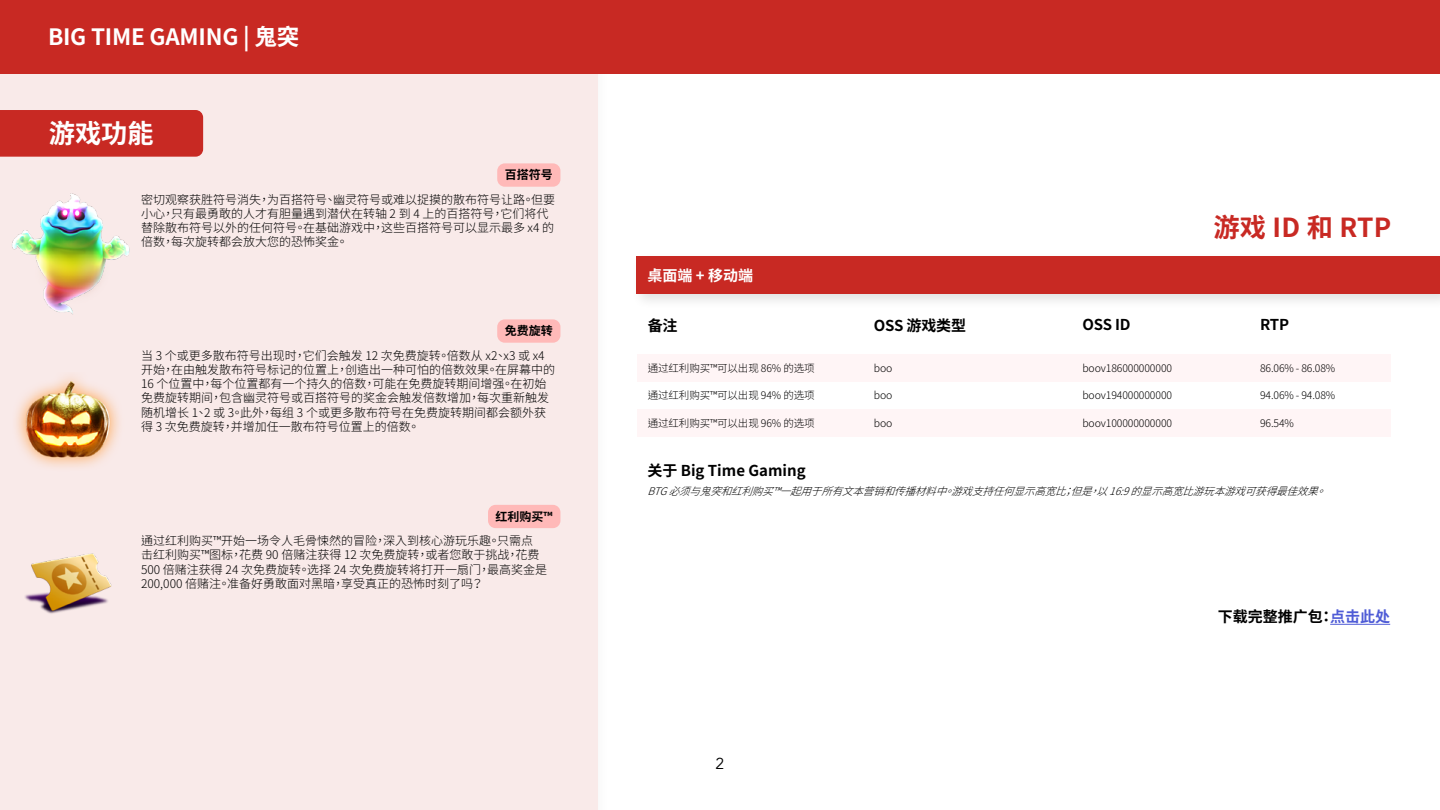
<style>
.page{position:relative;width:1440px;height:810px;background:#fff}
.page>*{position:absolute;margin:0;border:0;box-sizing:border-box;transform-origin:0 0}
.t1{font:700 26.25px "Noto Sans CJ Ktc";letter-spacing:.01em;color:#c82923}
.t2{font:700 26.25px "Noto Sans CJ Ktc";color:#fff}
.t3{font:700 22.5px "Noto Sans CJ Ktc";letter-spacing:-.01em;color:#fff}
.t4{font:15.75px "Avenir";color:#000}
.t5{font:700 15px "Noto Sans CJ Ktc";color:#000}
.t6{font:700 15px "Noto Sans CJ Ktc";color:#fff}
.t7{font:300 12px/14.2px "Noto Sans CJ Ktc";color:#000}
.t8{font:700 12px "Noto Sans CJ Ktc";color:#000}
.t9{font:300 10.5px "Noto Sans CJ Ktc";letter-spacing:-.01em;color:#000}
.t10{font:italic 300 10.5px "Noto Sans CJ Ktc";color:#000}
.s1{color:#4f5cd6}
</style>
<div class="page">
<div style="left:0;top:0;width:598px;height:810px;background:#f9eae9"></div>
<div style="left:637px;top:354px;width:753px;height:28px;background:#fff5f6"></div>
<div style="left:637px;top:410px;width:753px;height:27px;background:#fff5f6"></div>
<img style="left:12px;top:193px;width:118px;height:122px">
<img style="left:16px;top:376px;width:103px;height:91px">
<img style="left:25px;top:553px;width:87px;height:61px">
<div style="left:0;top:0;width:1440px;height:74px;background:#c82923"></div>
<div style="left:0;top:110px;width:203px;height:47px;background:#c82923"></div>
<div style="left:631px;top:251px;width:809px;height:58px;background:#000;opacity:.12"></div>
<div style="left:636px;top:256px;width:804px;height:38px;background:#c82923"></div>
<div style="left:497px;top:163px;width:63px;height:24px;background:#ffb9b8;border-radius:8px"></div>
<div style="left:497px;top:319px;width:63px;height:24px;background:#ffb9b8;border-radius:8px"></div>
<div style="left:488px;top:505px;width:72px;height:23px;background:#ffb9b8;border-radius:8px"></div>
<hr style="left:1330px;top:624px;width:60px;height:1px;background:#4f5cd6">
<h2 class="t3" style="left:48px;top:24px;width:253px">BIG TIME GAMING | 鬼突</h2>
<h1 class="t2" style="left:49px;top:119px;width:106px">游戏功能</h1>
<p class="t8" style="left:505px;top:168px;width:49px">百搭符号</p>
<p class="t7" style="left:141px;top:192px;width:415px">密切观察获胜符号消失，为百搭符号、幽灵符号或难以捉摸的散布符号让路。但要小心，只有最勇敢的人才有胆量遇到潜伏在转轴 2 到 4 上的百搭符号，它们将代替除散布符号以外的任何符号。在基础游戏中，这些百搭符号可以显示最多 x4 的倍数，每次旋转都会放大您的恐怖奖金。</p>
<p class="t8" style="left:505px;top:324px;width:49px">免费旋转</p>
<p class="t7" style="left:141px;top:348px;width:415px">当 3 个或更多散布符号出现时，它们会触发 12 次免费旋转。倍数从 x2、x3 或 x4开始，在由触发散布符号标记的位置上，创造出一种可怕的倍数效果。在屏幕中的16 个位置中，每个位置都有一个持久的倍数，可能在免费旋转期间增强。在初始免费旋转期间，包含幽灵符号或百搭符号的奖金会触发倍数增加，每次重新触发随机增长 1、2 或 3。此外，每组 3 个或更多散布符号在免费旋转期间都会额外获得 3 次免费旋转，并增加任一散布符号位置上的倍数。</p>
<p class="t8" style="left:495px;top:510px;width:59px">红利购买™</p>
<p class="t7" style="left:141px;top:534px;width:408px">通过红利购买™开始一场令人毛骨悚然的冒险，深入到核心游玩乐趣。只需点击红利购买™图标，花费 90 倍赌注获得 12 次免费旋转，或者您敢于挑战，花费500 倍赌注获得 24 次免费旋转。选择 24 次免费旋转将打开一扇门，最高奖金是200,000 倍赌注。准备好勇敢面对黑暗，享受真正的恐怖时刻了吗？</p>
<p class="t6" style="left:647px;top:267px;width:107px">桌面端 + 移动端</p>
<p class="t5" style="left:648px;top:317px;width:31px">备注</p>
<p class="t9" style="left:648px;top:362px;width:168px">通过红利购买™可以出现 86% 的选项</p>
<p class="t9" style="left:648px;top:390px;width:168px">通过红利购买™可以出现 94% 的选项</p>
<p class="t9" style="left:648px;top:417px;width:168px">通过红利购买™可以出现 96% 的选项</p>
<p class="t5" style="left:874px;top:317px;width:94px">OSS 游戏类型</p>
<p class="t9" style="left:874px;top:362px;width:20px">boo</p>
<p class="t9" style="left:874px;top:390px;width:20px">boo</p>
<p class="t9" style="left:874px;top:417px;width:20px">boo</p>
<h1 class="t1" style="left:1213px;top:213px;width:179px">游戏 ID 和 RTP</h1>
<p class="t5" style="left:1082px;top:316px;width:50px">OSS ID</p>
<p class="t9" style="left:1082px;top:362px;width:91px">boov186000000000</p>
<p class="t5" style="left:1260px;top:316px;width:31px">RTP</p>
<p class="t9" style="left:1260px;top:362px;width:77px">86.06% - 86.08%</p>
<p class="t9" style="left:1082px;top:390px;width:91px">boov194000000000</p>
<p class="t9" style="left:1260px;top:390px;width:77px">94.06% - 94.08%</p>
<p class="t9" style="left:1082px;top:417px;width:91px">boov100000000000</p>
<p class="t9" style="left:1260px;top:417px;width:35px">96.54%</p>
<p class="t5" style="left:647px;top:462px;width:160px">关于 Big Time Gaming</p>
<p class="t10" style="left:647px;top:485px;width:690px">BTG必须与鬼突和红利购买™一起用于所有文本营销和传播材料中。游戏支持任何显示高宽比；但是，以16:9的显示高宽比游玩本游戏可获得最佳效果。</p>
<h3 class="t4" style="left:716px;top:754px;width:10px">2</h3>
<p class="t5" style="left:1218px;top:608px;width:174px">下载完整推广包：<span class="s1">点击此处</span></p>
</div>
